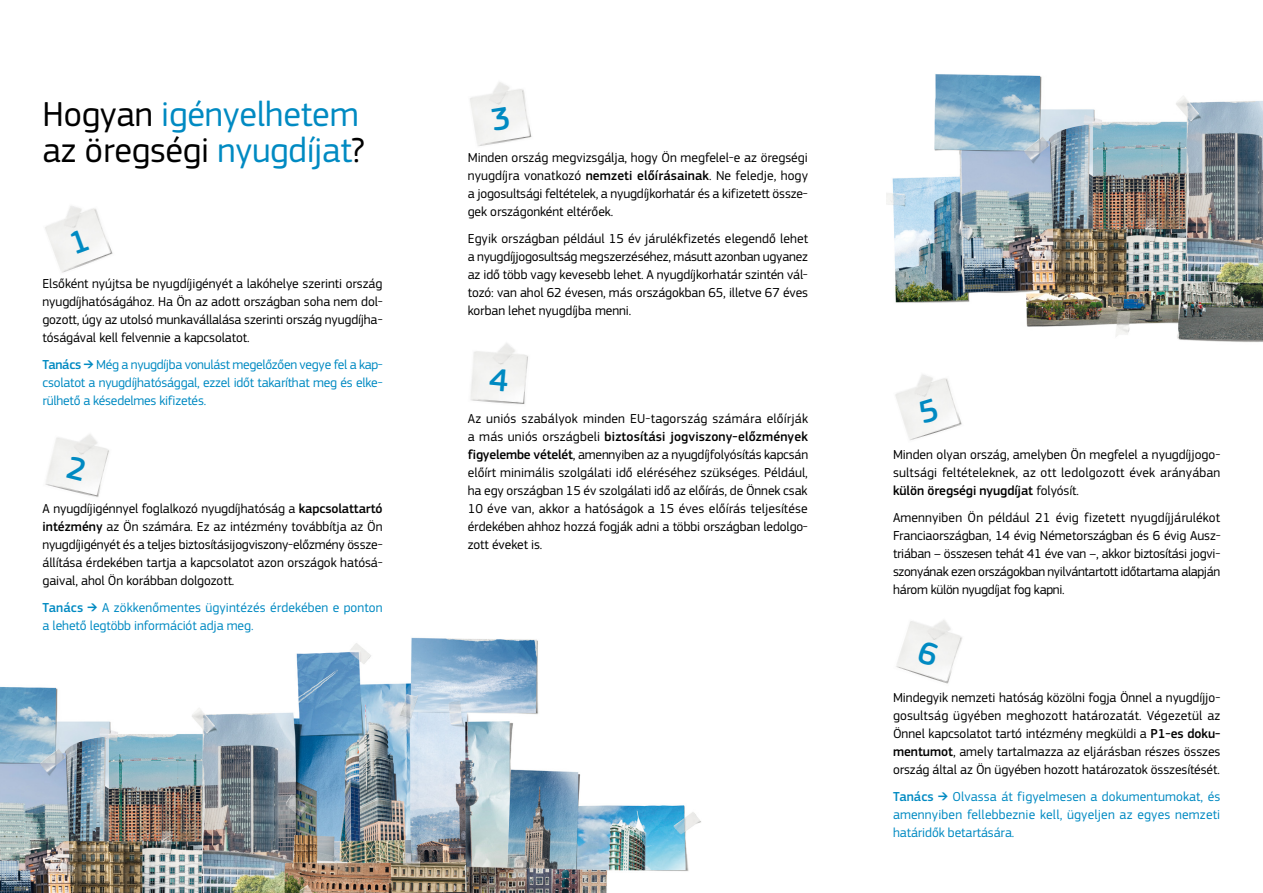
<style>
.page{position:relative;width:1263px;height:893px;background:#fff}
.page>*{position:absolute;margin:0;border:0;box-sizing:border-box;transform-origin:0 0}
.t1{font:36px/36px "PF Square Sans Pro";letter-spacing:-.005em;color:#008ac2}
.body{font:13.5px/18px "PF Square Sans Pro";letter-spacing:-.005em;color:#000;text-align:justify}
.TIps{font:13.5px/18px "PF Square Sans Pro";letter-spacing:-.005em;color:#008ac2;text-align:justify}
.s1{color:#000}
.s2{font-weight:500}
</style>
<div class="page">
<img style="left:470px;top:82px;width:62px;height:64px">
<img style="left:470px;top:343px;width:58px;height:61px">
<img style="left:887px;top:74px;width:376px;height:268px">
<img style="left:0;top:637px;width:701px;height:256px">
<img style="left:895px;top:374px;width:67px;height:67px">
<img style="left:896px;top:620px;width:66px;height:64px">
<img style="left:45px;top:206px;width:68px;height:67px">
<img style="left:45px;top:434px;width:64px;height:63px">
<svg style="left:491px;top:107px;width:19px;height:24px"></svg>
<svg style="left:489px;top:368px;width:19px;height:23px"></svg>
<svg style="left:918px;top:398px;width:21px;height:26px"></svg>
<svg style="left:917px;top:641px;width:23px;height:26px"></svg>
<svg style="left:70px;top:229px;width:19px;height:25px"></svg>
<svg style="left:66px;top:456px;width:20px;height:25px"></svg>
<p class="t1" style="left:43px;top:96px;width:323px"><span class="s1">Hogyan</span> igényelhetem <span class="s1">az öregségi</span> nyugdíjat<span class="s1">?</span></p>
<p class="body" style="left:43px;top:275px;width:342px">Elsőként nyújtsa be nyugdíjigényét a lakóhelye szerinti ország nyugdíjhatóságához. Ha Ön az adott országban soha nem dol&shy;gozott, úgy az utolsó munkavállalása szerinti ország nyugdíjha&shy;tóságával kell felvennie a kapcsolatot.</p>
<p class="TIps" style="left:43px;top:356px;width:342px"><span class="s2">Tanács</span> ➔ Még a nyugdíjba vonulást megelőzően vegye fel a kap&shy;csolatot a nyugdíjhatósággal, ezzel időt takaríthat meg és elke&shy;rülhető a késedelmes kifizetés.</p>
<p class="body" style="left:43px;top:500px;width:342px">A nyugdíjigénnyel foglalkozó nyugdíjhatóság a <span class="s2">kapcsolattartó intézmény</span> az Ön számára. Ez az intézmény továbbítja az Ön nyugdíjigényét és a teljes biztosításijogviszony-előzmény össze&shy;állítása érdekében tartja a kapcsolatot azon országok hatósá&shy;gaival, ahol Ön korábban dolgozott.</p>
<p class="TIps" style="left:43px;top:599px;width:342px"><span class="s2">Tanács</span> ➔ A zökkenőmentes ügyintézés érdekében e ponton a lehető legtöbb információt adja meg.</p>
<p class="body" style="left:468px;top:149px;width:342px">Minden ország megvizsgálja, hogy Ön megfelel-e az öregségi nyugdíjra vonatkozó <span class="s2">nemzeti előírásainak</span>. Ne feledje, hogy a jogosultsági feltételek, a nyugdíjkorhatár és a kifizetett össze&shy;gek országonként eltérőek.</p>
<p class="body" style="left:468px;top:230px;width:342px">Egyik országban például 15 év járulékfizetés elegendő lehet a nyugdíjjogosultság megszerzéséhez, másutt azonban ugyanez az idő több vagy kevesebb lehet. A nyugdíjkorhatár szintén vál&shy;tozó: van ahol 62 évesen, más országokban 65, illetve 67 éves korban lehet nyugdíjba menni.</p>
<p class="body" style="left:468px;top:410px;width:342px">Az uniós szabályok minden EU-tagország számára előírják a más uniós országbeli <span class="s2">biztosítási jogviszony-előzmények figyelembe vételét</span>, amennyiben az a nyugdíjfolyósítás kapcsán előírt minimális szolgálati idő eléréséhez szükséges. Például, ha egy országban 15 év szolgálati idő az előírás, de Önnek csak 10 éve van, akkor a hatóságok a 15 éves előírás teljesítése érdekében ahhoz hozzá fogják adni a többi országban ledolgo&shy;zott éveket is.</p>
<p class="body" style="left:893px;top:446px;width:329px">Minden olyan ország, amelyben Ön megfelel a nyugdíjjogo&shy;sultsági feltételeknek, az ott ledolgozott évek arányában <span class="s2">külön öregségi nyugdíjat</span> folyósít.</p>
<p class="body" style="left:893px;top:509px;width:329px">Amennyiben Ön például 21 évig fizetett nyugdíjjárulékot Franciaországban, 14 évig Németországban és 6 évig Ausz&shy;triában – összesen tehát 41 éve van –, akkor biztosítási jogvi&shy;szonyának ezen országokban nyilvántartott időtartama alapján három külön nyugdíjat fog kapni.</p>
<p class="body" style="left:893px;top:689px;width:329px">Mindegyik nemzeti hatóság közölni fogja Önnel a nyugdíjjo&shy;gosultság ügyében meghozott határozatát. Végezetül az Önnel kapcsolatot tartó intézmény megküldi a <span class="s2">P1-es doku&shy;mentumot</span>, amely tartalmazza az eljárásban részes összes ország által az Ön ügyében hozott határozatok összesítését.</p>
<p class="TIps" style="left:893px;top:788px;width:329px"><span class="s2">Tanács</span> ➔ Olvassa át figyelmesen a dokumentumokat, és amennyiben fellebbeznie kell, ügyeljen az egyes nemzeti határidők betartására.</p>
</div>
